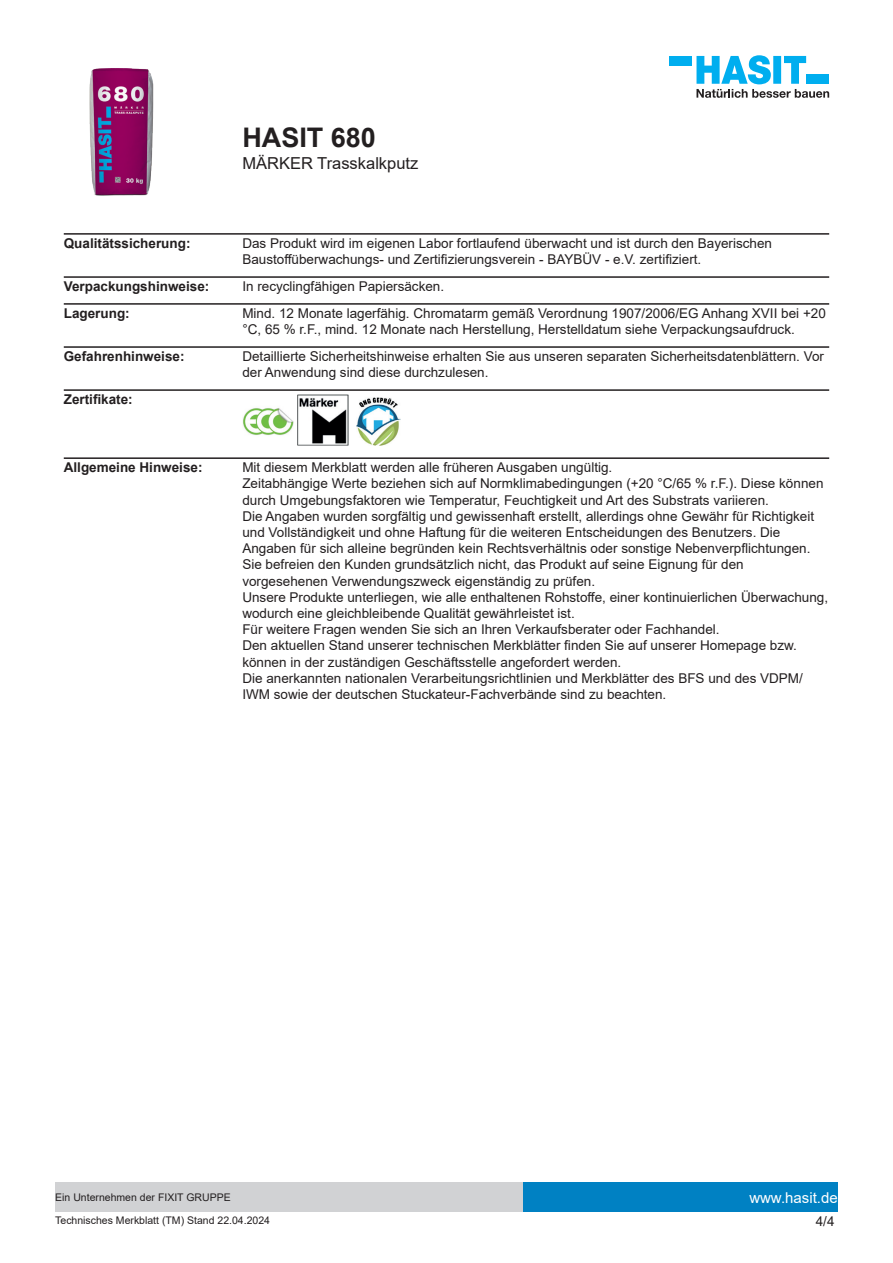
<style>
.page{position:relative;width:893px;height:1263px;background:#fff}
.page>*{position:absolute;margin:0;border:0;box-sizing:border-box;transform-origin:0 0}
.t1{font:700 27px "Arial";color:#231f20}
.t2{font:16.5px "Arial";color:#231f20}
.t3{font:15px "Arial";color:#fff}
.t4{font:13.5px/16.2px "Arial";color:#231f20}
.t5{font:700 13.5px "Arial";color:#231f20}
.t6{font:10.5px "Arial";color:#231f20}
</style>
<div class="page">
<img style="left:89px;top:68px;width:65px;height:128px">
<div style="left:669px;top:56px;width:23px;height:10px;background:#00aeef"></div>
<svg style="left:696px;top:55px;width:133px;height:43px"></svg>
<div style="left:523px;top:1182px;width:315px;height:30px;background:#0081c3"></div>
<div style="left:55px;top:1182px;width:468px;height:30px;background:#d1d2d4"></div>
<hr style="left:64px;top:233px;width:765px;height:2px;background:#231f20">
<hr style="left:64px;top:276px;width:765px;height:2px;background:#231f20">
<hr style="left:64px;top:303px;width:765px;height:2px;background:#231f20">
<hr style="left:64px;top:346px;width:765px;height:2px;background:#231f20">
<hr style="left:64px;top:389px;width:765px;height:2px;background:#231f20">
<img style="left:243px;top:408px;width:50px;height:27px">
<img style="left:297px;top:394px;width:51px;height:51px">
<img style="left:356px;top:397px;width:44px;height:48px">
<hr style="left:64px;top:457px;width:765px;height:2px;background:#231f20">
<h1 class="t1" style="left:242px;top:119px;width:135px">HASIT 680</h1>
<p class="t2" style="left:242px;top:152px;width:178px">MÄRKER Trasskalkputz</p>
<p class="t5" style="left:64px;top:234px;width:128px">Qualitätssicherung:</p>
<p class="t4" style="left:242px;top:235px;width:531px">Das Produkt wird im eigenen Labor fortlaufend überwacht und ist durch den Bayerischen<br>Baustoffüberwachungs- und Zertifizierungsverein - BAYBÜV - e.V. zertifiziert.</p>
<p class="t5" style="left:64px;top:277px;width:147px">Verpackungshinweise:</p>
<p class="t4" style="left:242px;top:278px;width:203px">In recyclingfähigen Papiersäcken.</p>
<p class="t5" style="left:64px;top:304px;width:68px">Lagerung:</p>
<p class="t4" style="left:242px;top:305px;width:585px">Mind. 12 Monate lagerfähig. Chromatarm gemäß Verordnung 1907/2006/EG Anhang XVII bei +20 °C, 65 % r.F., mind. 12 Monate nach Herstellung, Herstelldatum siehe Verpackungsaufdruck.</p>
<p class="t5" style="left:64px;top:347px;width:122px">Gefahrenhinweise:</p>
<p class="t4" style="left:242px;top:348px;width:583px">Detaillierte Sicherheitshinweise erhalten Sie aus unseren separaten Sicherheitsdatenblättern. Vor der Anwendung sind diese durchzulesen.</p>
<p class="t5" style="left:64px;top:390px;width:71px">Zertifikate:</p>
<p class="t5" style="left:64px;top:458px;width:140px">Allgemeine Hinweise:</p>
<p class="t4" style="left:242px;top:459px;width:587px">Mit diesem Merkblatt werden alle früheren Ausgaben ungültig.<br>Zeitabhängige Werte beziehen sich auf Normklimabedingungen (+20 °C/65 % r.F.). Diese können durch Umgebungsfaktoren wie Temperatur, Feuchtigkeit und Art des Substrats variieren.<br>Die Angaben wurden sorgfältig und gewissenhaft erstellt, allerdings ohne Gewähr für Richtigkeit und Vollständigkeit und ohne Haftung für die weiteren Entscheidungen des Benutzers. Die Angaben für sich alleine begründen kein Rechtsverhältnis oder sonstige Nebenverpflichtungen.<br>Sie befreien den Kunden grundsätzlich nicht, das Produkt auf seine Eignung für den vorgesehenen Verwendungszweck eigenständig zu prüfen.<br>Unsere Produkte unterliegen, wie alle enthaltenen Rohstoffe, einer kontinuierlichen Überwachung, wodurch eine gleichbleibende Qualität gewährleistet ist.<br>Für weitere Fragen wenden Sie sich an Ihren Verkaufsberater oder Fachhandel.<br>Den aktuellen Stand unserer technischen Merkblätter finden Sie auf unserer Homepage bzw. können in der zuständigen Geschäftsstelle angefordert werden.<br>Die anerkannten nationalen Verarbeitungsrichtlinien und Merkblätter des BFS und des VDPM/ IWM sowie der deutschen Stuckateur-Fachverbände sind zu beachten.</p>
<p class="t6" style="left:55px;top:1190px;width:177px">Ein Unternehmen der FIXIT GRUPPE</p>
<p class="t3" style="left:749px;top:1187px;width:90px">www.hasit.de</p>
<p class="t6" style="left:55px;top:1213px;width:216px">Technisches Merkblatt (TM) Stand 22.04.2024</p>
<p class="t4" style="left:816px;top:1213px;width:20px">4/4</p>
</div>
